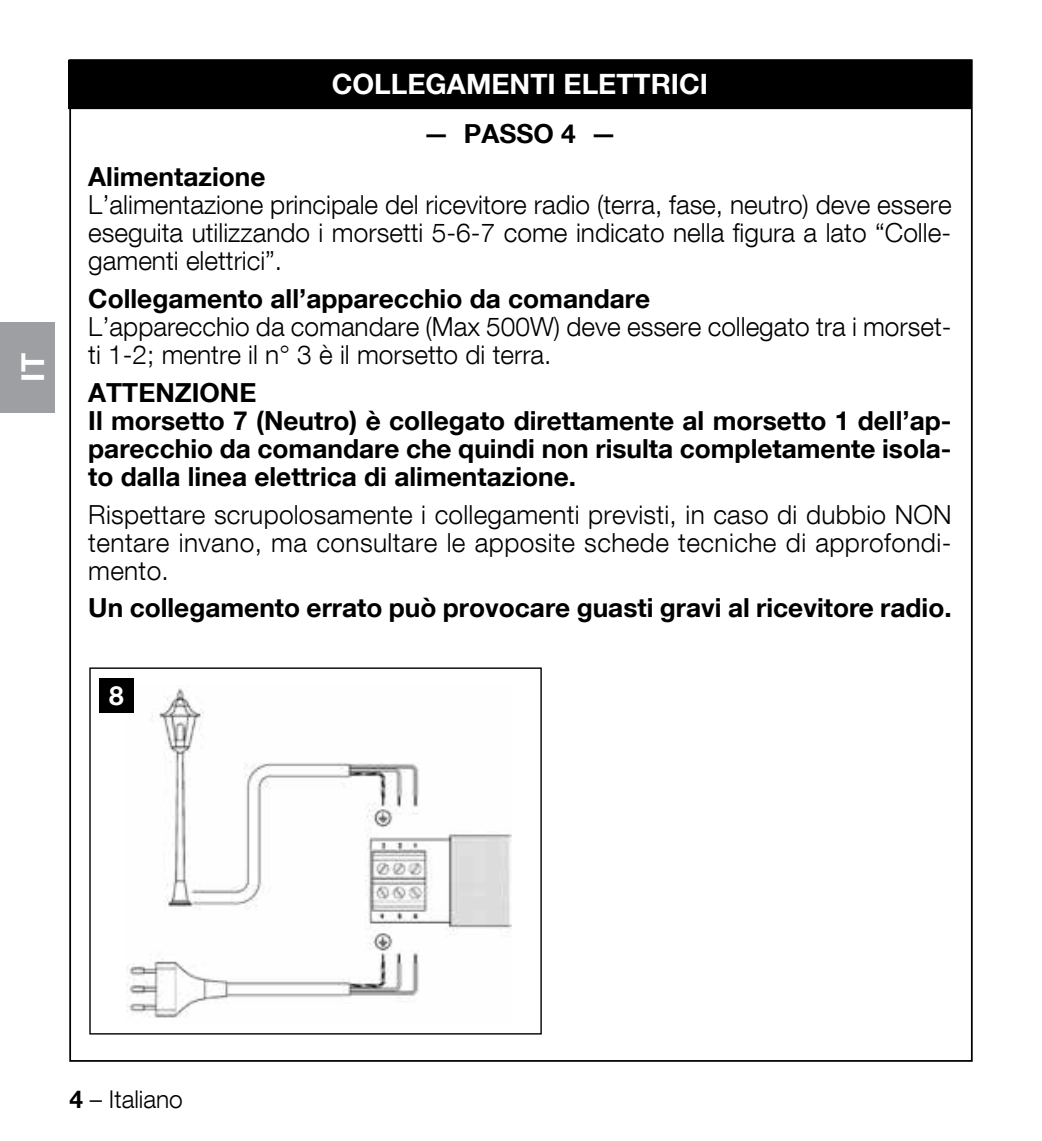
<style>
.page{position:relative;width:1042px;height:1141px;background:#fff}
.page>*{position:absolute;margin:0;border:0;box-sizing:border-box;transform-origin:0 0}
.t1{font:700 31.5px "Helvetica Neue LT Com";color:#fff}
.t2{font:700 28px "Helvetica Neue LT Com";color:#fff}
.t3{font:300 26.25px/28px "Helvetica Neue LT Com";color:#000;text-align:justify}
.t4{font:700 26.25px/28px "Helvetica Neue LT Com";color:#000}
.t5{font:700 26.25px "Helvetica Neue LT Com";color:#fff}
.t6{font:300 24.5px "Helvetica Neue LT Com";color:#000}
.s1{font-weight:700}
</style>
<div class="page">
<div style="left:0;top:322px;width:55px;height:91px;background:#9d9fa2"></div>
<img style="left:127px;top:688px;width:385px;height:330px">
<div style="left:69px;top:60px;width:902px;height:49px;background:#000"></div>
<div style="left:99px;top:678px;width:35px;height:35px;background:#000"></div>
<p class="t1" style="left:13px;top:382px;width:30px;rotate:-90deg">IT</p>
<p class="t2" style="left:332px;top:67px;width:378px">COLLEGAMENTI ELETTRICI</p>
<p class="t4" style="left:423px;top:119px;width:195px">— PASSO 4 —</p>
<p class="t4" style="left:88px;top:162px;width:179px">Alimentazione</p>
<p class="t3" style="left:88px;top:190px;width:865px">L’alimentazione principale del ricevitore radio (terra, fase, neutro) deve essere eseguita utilizzando i morsetti 5-6-7 come indicato nella figura a lato “Colle&shy;gamenti elettrici”.</p>
<p class="t4" style="left:88px;top:283px;width:563px">Collegamento all’apparecchio da comandare</p>
<p class="t3" style="left:88px;top:312px;width:865px">L’apparecchio da comandare (Max 500W) deve essere collegato tra i morset&shy;ti 1-2; mentre il n° 3 è il morsetto di terra.</p>
<p class="t4" style="left:88px;top:377px;width:865px">ATTENZIONE<br>Il morsetto 7 (Neutro) è collegato direttamente al morsetto 1 dell’ap&shy;parecchio da comandare che quindi non risulta completamente isola&shy;to dalla linea elettrica di alimentazione.</p>
<p class="t3" style="left:88px;top:500px;width:865px">Rispettare scrupolosamente i collegamenti previsti, in caso di dubbio NON tentare invano, ma consultare le apposite schede tecniche di approfondi&shy;mento.</p>
<p class="t4" style="left:88px;top:593px;width:865px">Un collegamento errato può provocare guasti gravi al ricevitore radio.</p>
<p class="t5" style="left:109px;top:679px;width:16px">8</p>
<p class="t6" style="left:69px;top:1084px;width:115px"><span class="s1">4</span> – Italiano</p>
</div>
